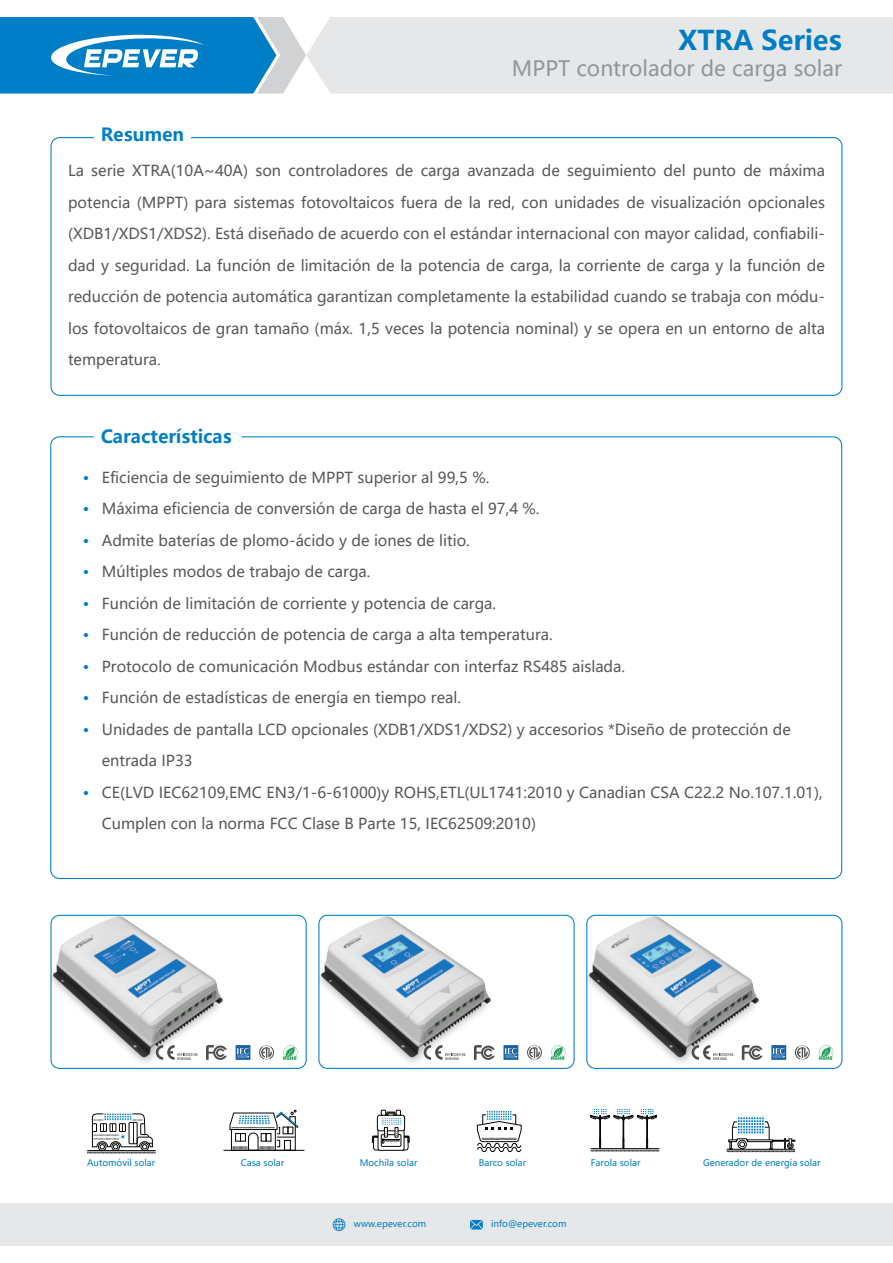
<style>
.page{position:relative;width:893px;height:1263px;background:#fff}
.page>*{position:absolute;margin:0;border:0;box-sizing:border-box;transform-origin:0 0}
.t1{font:700 27px "Microsoft Ya Hei";color:#007ec5}
.t2{font:21px "Microsoft Ya Hei";color:#939598}
.t3{font:700 18px "Microsoft Ya Hei";color:#007ec5}
.t4{font:15px/31.5px "Microsoft Ya Hei";color:#57585a;text-align:justify}
.t5{font:700 15px/31.5px "Microsoft Ya Hei";color:#007ec5;text-align:justify}
.t6{font:9px "Microsoft Ya Hei";color:#007ec5}
</style>
<div class="page">
<div style="left:0;top:1203px;width:893px;height:43px;background:#e6e7e9"></div>
<div style="left:306px;top:17px;width:587px;height:77px;background:#e6e7e9"></div>
<svg style="left:0;top:17px;width:306px;height:77px;background:#3797ce"></svg>
<div style="left:50px;top:137px;width:792px;height:259px;border:1px solid #007ec5;border-radius:9px"></div>
<svg style="left:87px;top:1113px;width:69px;height:41px"></svg>
<svg style="left:372px;top:1110px;width:38px;height:40px"></svg>
<svg style="left:477px;top:1111px;width:45px;height:41px"></svg>
<svg style="left:590px;top:1109px;width:69px;height:43px"></svg>
<div style="left:737px;top:1116px;width:27px;height:10px;background:#f4f9fc"></div>
<svg style="left:727px;top:1117px;width:68px;height:35px"></svg>
<hr style="left:223px;top:1150px;width:81px;height:1px;background:#050504">
<svg style="left:229px;top:1110px;width:71px;height:41px"></svg>
<img style="left:52px;top:915px;width:199px;height:152px">
<div style="left:50px;top:915px;width:257px;height:154px;border:1px solid #007ec5;border-radius:9px"></div>
<img style="left:319px;top:915px;width:200px;height:152px">
<div style="left:318px;top:915px;width:257px;height:154px;border:1px solid #007ec5;border-radius:9px"></div>
<img style="left:587px;top:915px;width:200px;height:152px">
<div style="left:586px;top:915px;width:256px;height:154px;border:1px solid #007ec5;border-radius:9px"></div>
<svg style="left:206px;top:1045px;width:21px;height:15px"></svg>
<svg style="left:283px;top:1045px;width:15px;height:15px"></svg>
<svg style="left:236px;top:1045px;width:14px;height:15px"></svg>
<svg style="left:156px;top:1045px;width:43px;height:15px"></svg>
<svg style="left:259px;top:1045px;width:15px;height:15px"></svg>
<svg style="left:474px;top:1045px;width:21px;height:15px"></svg>
<svg style="left:551px;top:1045px;width:15px;height:15px"></svg>
<svg style="left:503px;top:1045px;width:15px;height:15px"></svg>
<svg style="left:424px;top:1045px;width:42px;height:15px"></svg>
<svg style="left:527px;top:1045px;width:15px;height:15px"></svg>
<svg style="left:742px;top:1045px;width:21px;height:15px"></svg>
<svg style="left:818px;top:1045px;width:15px;height:15px"></svg>
<svg style="left:771px;top:1045px;width:15px;height:15px"></svg>
<svg style="left:692px;top:1045px;width:42px;height:15px"></svg>
<svg style="left:795px;top:1045px;width:15px;height:15px"></svg>
<svg style="left:470px;top:1220px;width:13px;height:9px"></svg>
<svg style="left:333px;top:1218px;width:12px;height:13px"></svg>
<p class="t3" style="left:101px;top:122px;width:85px">Resumen</p>
<h1 class="t1" style="left:678px;top:22px;width:165px">XTRA Series</h1>
<h2 class="t2" style="left:512px;top:54px;width:332px">MPPT controlador de carga solar</h2>
<p class="t4" style="left:68px;top:155px;width:758px">La serie XTRA(10A~40A) son controladores de carga avanzada de seguimiento del punto de máxima potencia (MPPT) para sistemas fotovoltaicos fuera de la red, con unidades de visualización opcionales (XDB1/XDS1/XDS2). Está diseñado de acuerdo con el estándar internacional con mayor calidad, confiabili&shy;dad y seguridad. La función de limitación de la potencia de carga, la corriente de carga y la función de reducción de potencia automática garantizan completamente la estabilidad cuando se trabaja con módu&shy;los fotovoltaicos de gran tamaño (máx. 1,5 veces la potencia nominal) y se opera en un entorno de alta temperatura.</p>
<p class="t5" style="left:83px;top:461px;width:8px">· · · · · · · · ·</p>
<p class="t5" style="left:83px;top:776px;width:8px">·</p>
<p class="t3" style="left:101px;top:424px;width:133px">Características</p>
<p class="t4" style="left:102px;top:461px;width:722px;text-align:left">Eficiencia de seguimiento de MPPT superior al 99,5 %.<br>Máxima eficiencia de conversión de carga de hasta el 97,4 %.<br>Admite baterías de plomo-ácido y de iones de litio.<br>Múltiples modos de trabajo de carga.<br>Función de limitación de corriente y potencia de carga.<br>Función de reducción de potencia de carga a alta temperatura.<br>Protocolo de comunicación Modbus estándar con interfaz RS485 aislada.<br>Función de estadísticas de energía en tiempo real.<br>Unidades de pantalla LCD opcionales (XDB1/XDS1/XDS2) y accesorios *Diseño de protección de entrada IP33<br>CE(LVD IEC62109,EMC EN3/1-6-61000)y ROHS,ETL(UL1741:2010 y Canadian CSA C22.2 No.107.1.01), Cumplen con la norma FCC Clase B Parte 15, IEC62509:2010)</p>
<p class="t6" style="left:87px;top:1156px;width:69px">Automóvil solar</p>
<p class="t6" style="left:241px;top:1156px;width:45px">Casa solar</p>
<p class="t6" style="left:360px;top:1156px;width:59px">Mochila solar</p>
<p class="t6" style="left:479px;top:1156px;width:49px">Barco solar</p>
<p class="t6" style="left:591px;top:1156px;width:51px">Farola solar</p>
<p class="t6" style="left:703px;top:1156px;width:119px">Generador de energía solar</p>
<p class="t6" style="left:354px;top:1218px;width:74px">www.epever.com</p>
<p class="t6" style="left:491px;top:1218px;width:77px">info@epever.com</p>
</div>
